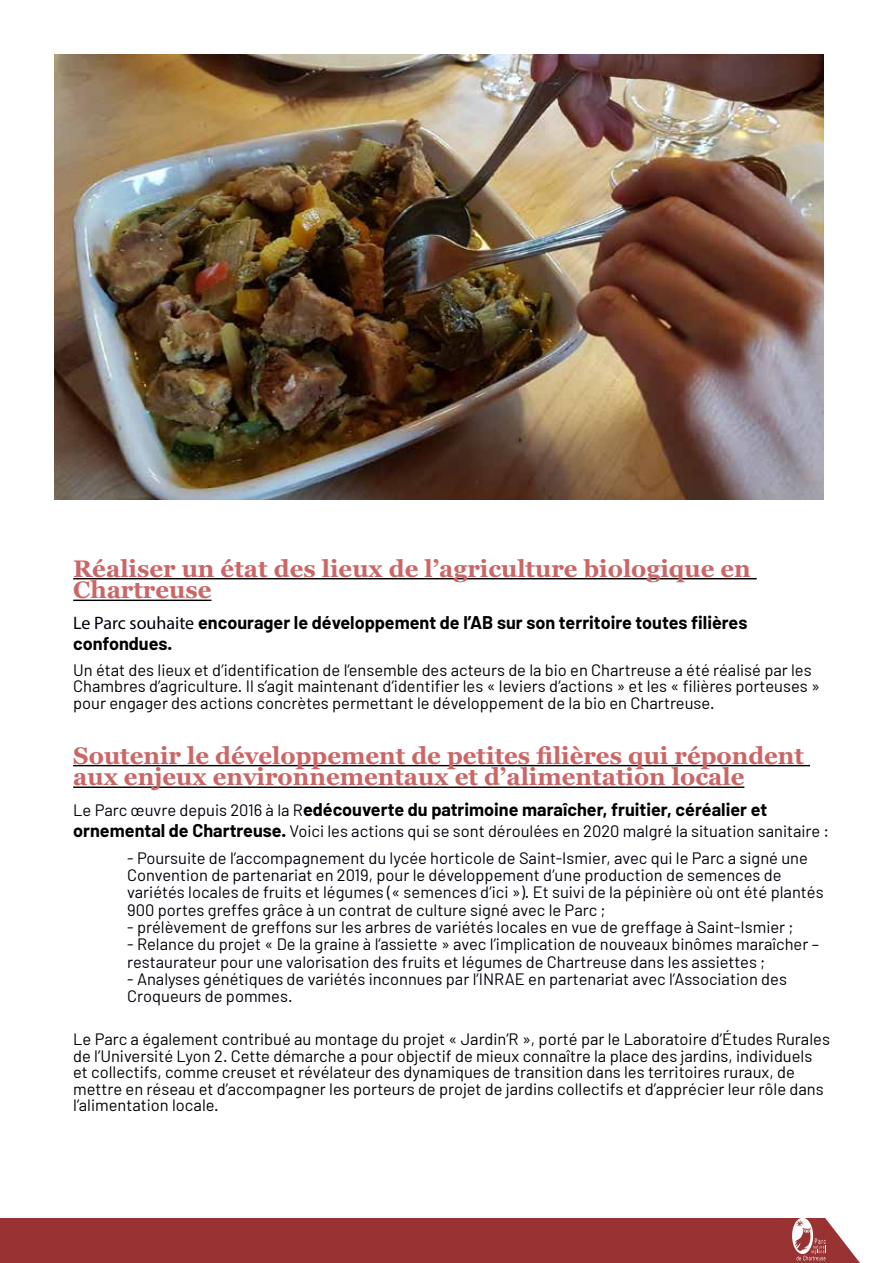
<style>
.page{position:relative;width:893px;height:1263px;background:#fff}
.page>*{position:absolute;margin:0;border:0;box-sizing:border-box;transform-origin:0 0}
.t1{font:700 24px/21.6px "Georgia";color:#c66}
.t2{font:700 18px/21.6px "Barlow";color:#000}
.t3{font:16.5px/17.2px "Barlow";color:#00000a}
.t4{font:16.5px/16.5px "Barlow";color:#000}
.s1{font-family:"Myriad Pro";font-weight:400;color:#00000a}
.s2{font-weight:400;font-size:16.5px;color:#00000a}
.s3{font-weight:700;font-size:18px;color:#000}
</style>
<div class="page">
<div style="left:0;top:1218px;width:860px;height:45px;background:#933"></div>
<svg style="left:792px;top:1218px;width:68px;height:45px"></svg>
<hr style="left:73px;top:578px;width:684px;height:1px;background:#000">
<hr style="left:73px;top:600px;width:138px;height:1px;background:#000">
<hr style="left:73px;top:765px;width:737px;height:1px;background:#000">
<hr style="left:73px;top:786px;width:671px;height:2px;background:#000">
<img style="left:54px;top:54px;width:770px;height:446px">
<h1 class="t1" style="left:73px;top:558px;width:679px">Réaliser un état des lieux de l’agriculture biologique en<br>Chartreuse</h1>
<p class="t2" style="left:73px;top:611px;width:676px"><span class="s1">Le Parc souhaite</span> encourager le développement de l’AB sur son territoire toutes filières confondues.</p>
<p class="t4" style="left:73px;top:661px;width:748px">Un état des lieux et d’identification de l’ensemble des acteurs de la bio en Chartreuse a été réalisé par les<br>Chambres d’agriculture. Il s’agit maintenant d’identifier les « leviers d’actions » et les « filières porteuses » pour engager des actions concrètes permettant le développement de la bio en Chartreuse.</p>
<h1 class="t1" style="left:73px;top:744px;width:732px">Soutenir le développement de petites filières qui répondent aux enjeux environnementaux et d’alimentation locale</h1>
<p class="t2" style="left:73px;top:798px;width:695px"><span class="s2">Le Parc œuvre depuis 2016 à la R</span>edécouverte du patrimoine maraîcher, fruitier, céréalier et</p>
<p class="t3" style="left:73px;top:822px;width:757px"><span class="s3">ornemental de Chartreuse.</span> Voici les actions qui se sont déroulées en 2020 malgré la situation sanitaire :</p>
<p class="t3" style="left:127px;top:849px;width:698px">- Poursuite de l’accompagnement du lycée horticole de Saint-Ismier, avec qui le Parc a signé une Convention de partenariat en 2019, pour le développement d’une production de semences de variétés locales de fruits et légumes (« semences d’ici »). Et suivi de la pépinière où ont été plantés 900 portes greffes grâce à un contrat de culture signé avec le Parc ;</p>
<p class="t3" style="left:127px;top:918px;width:668px">- prélèvement de greffons sur les arbres de variétés locales en vue de greffage à Saint-Ismier ;</p>
<p class="t3" style="left:127px;top:935px;width:693px">- Relance du projet « De la graine à l’assiette » avec l’implication de nouveaux binômes maraîcher – restaurateur pour une valorisation des fruits et légumes de Chartreuse dans les assiettes ;</p>
<p class="t3" style="left:127px;top:970px;width:661px">- Analyses génétiques de variétés inconnues par l’INRAE en partenariat avec l’Association des<br>Croqueurs de pommes.</p>
<p class="t4" style="left:73px;top:1030px;width:758px">Le Parc a également contribué au montage du projet « Jardin’R », porté par le Laboratoire d’Études Rurales de l’Université Lyon 2. Cette démarche a pour objectif de mieux connaître la place des jardins, individuels et collectifs, comme creuset et révélateur des dynamiques de transition dans les territoires ruraux, de mettre en réseau et d’accompagner les porteurs de projet de jardins collectifs et d’apprécier leur rôle dans l’alimentation locale.</p>
</div>
